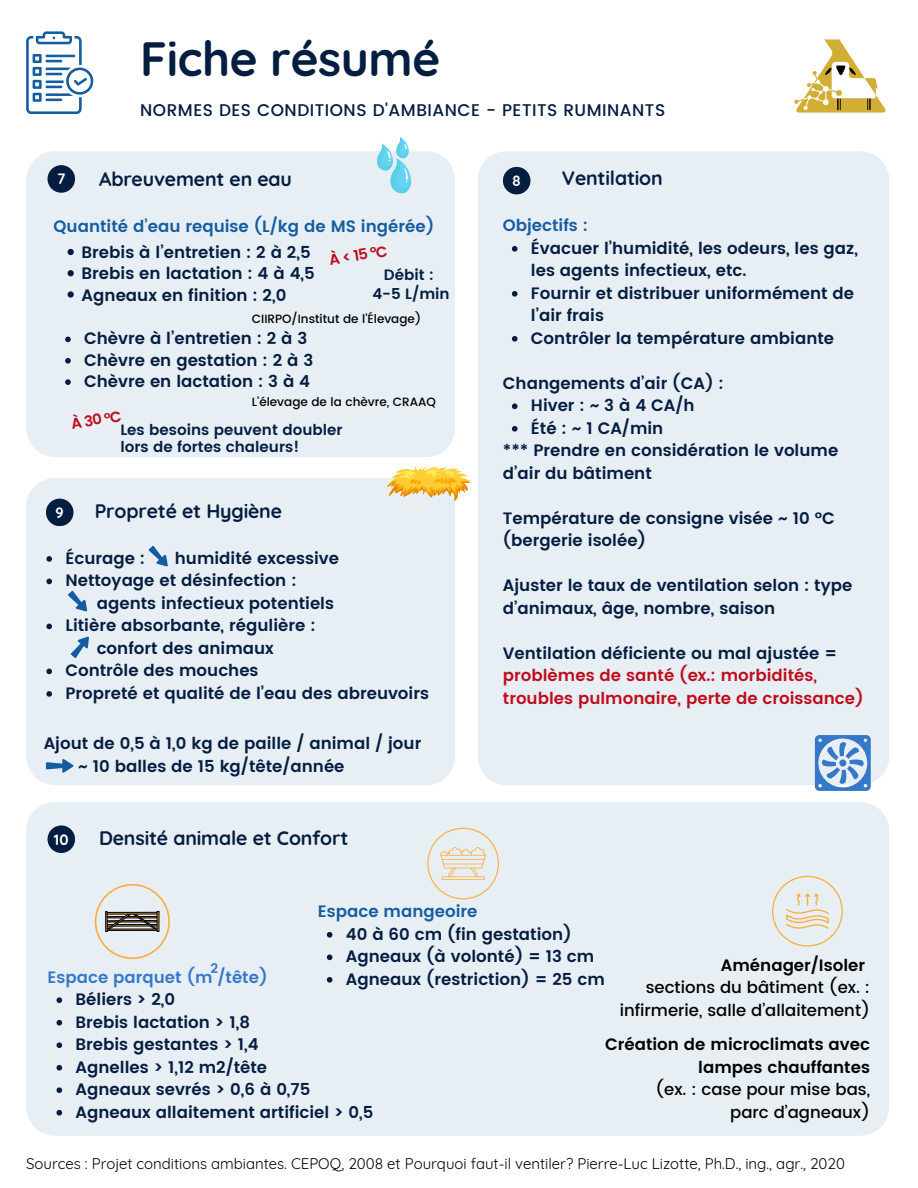
<style>
.page{position:relative;width:918px;height:1188px;background:#fff}
.page>*{position:absolute;margin:0;border:0;box-sizing:border-box;transform-origin:0 0}
.t1{font:700 48px "Quicksand";letter-spacing:-.01em;color:#051d40}
.t2{font:700 19.5px "Quicksand";letter-spacing:-.01em;color:#051d40}
.t3{font:500 16.95px "Poppins";letter-spacing:.03em;color:#051d40}
.t4{font:600 16.5px/22.5px "Poppins";color:#051d40}
.t5{font:600 16.5px/22.5px "Poppins";color:#c00d1d}
.t6{font:600 16.5px/22.5px "Poppins";color:#000;text-align:right}
.t7{font:600 16.5px "Poppins";color:#145da0}
.t8{font:500 16.5px/22.5px "Poppins";color:#000;text-align:right}
.t9{font:600 16.5px "Poppins";color:#3678c8}
.t10{font:15px "Quicksand";color:#000}
.t11{font:600 15px/16.8px "Poppins";color:#051d40}
.t12{font:600 15px "Poppins";color:#c00d1d}
.t13{font:700 14.85px "Quicksand";color:#fff}
.t14{font:600 13.5px "Poppins";color:#3678c8}
.t15{font:500 12px "Poppins";color:#000}
.s1{color:#051d40}
.s2{font-weight:500}
</style>
<div class="page">
<div style="left:478px;top:151px;width:411px;height:634px;background:#e7eff5;border-radius:29px"></div>
<div style="left:26px;top:478px;width:429px;height:307px;background:#e7eff5;border-radius:29px"></div>
<div style="left:26px;top:802px;width:863px;height:334px;background:#e7eff5;border-radius:29px"></div>
<div style="left:26px;top:151px;width:429px;height:306px;background:#e7eff5;border-radius:29px"></div>
<div style="left:503px;top:167px;width:27px;height:27px;background:#051d40;border-radius:50%"></div>
<div style="left:46px;top:499px;width:28px;height:27px;background:#051d40;border-radius:50%"></div>
<div style="left:48px;top:825px;width:27px;height:28px;background:#051d40;border-radius:50%"></div>
<svg style="left:26px;top:31px;width:67px;height:83px"></svg>
<img style="left:794px;top:39px;width:92px;height:74px">
<svg style="left:387px;top:466px;width:83px;height:35px"></svg>
<svg style="left:815px;top:735px;width:56px;height:56px"></svg>
<svg style="left:772px;top:876px;width:71px;height:71px"></svg>
<svg style="left:46px;top:556px;width:6px;height:6px"></svg>
<svg style="left:46px;top:579px;width:6px;height:5px"></svg>
<svg style="left:46px;top:624px;width:6px;height:5px"></svg>
<svg style="left:46px;top:669px;width:6px;height:5px"></svg>
<svg style="left:46px;top:691px;width:6px;height:6px"></svg>
<svg style="left:46px;top:759px;width:28px;height:14px"></svg>
<svg style="left:70px;top:636px;width:19px;height:22px"></svg>
<svg style="left:148px;top:545px;width:20px;height:22px"></svg>
<svg style="left:68px;top:590px;width:20px;height:22px"></svg>
<div style="left:48px;top:165px;width:27px;height:28px;background:#051d40;border-radius:50%"></div>
<svg style="left:377px;top:137px;width:34px;height:57px"></svg>
<svg style="left:427px;top:828px;width:72px;height:71px"></svg>
<svg style="left:95px;top:884px;width:75px;height:75px"></svg>
<svg style="left:57px;top:997px;width:5px;height:6px"></svg>
<svg style="left:57px;top:1020px;width:5px;height:6px"></svg>
<svg style="left:57px;top:1042px;width:5px;height:6px"></svg>
<svg style="left:57px;top:1065px;width:5px;height:6px"></svg>
<svg style="left:57px;top:1087px;width:5px;height:6px"></svg>
<svg style="left:57px;top:1110px;width:5px;height:6px"></svg>
<svg style="left:512px;top:246px;width:6px;height:6px"></svg>
<svg style="left:512px;top:291px;width:6px;height:6px"></svg>
<svg style="left:512px;top:336px;width:6px;height:6px"></svg>
<svg style="left:512px;top:403px;width:6px;height:6px"></svg>
<svg style="left:512px;top:426px;width:6px;height:6px"></svg>
<svg style="left:327px;top:932px;width:5px;height:6px"></svg>
<svg style="left:327px;top:954px;width:5px;height:6px"></svg>
<svg style="left:327px;top:977px;width:5px;height:6px"></svg>
<svg style="left:68px;top:249px;width:6px;height:6px"></svg>
<svg style="left:68px;top:270px;width:6px;height:6px"></svg>
<svg style="left:68px;top:291px;width:6px;height:7px"></svg>
<svg style="left:65px;top:337px;width:6px;height:5px"></svg>
<svg style="left:65px;top:358px;width:6px;height:6px"></svg>
<svg style="left:65px;top:379px;width:6px;height:6px"></svg>
<p class="t1" style="left:140px;top:28px;width:302px">Fiche résumé</p>
<h4 class="t3" style="left:140px;top:101px;width:527px">NORMES DES CONDITIONS D'AMBIANCE - PETITS RUMINANTS</h4>
<h4 class="t13" style="left:57px;top:169px;width:10px">7</h4>
<p class="t2" style="left:99px;top:167px;width:195px">Abreuvement en eau</p>
<h4 class="t7" style="left:54px;top:217px;width:382px">Quantité d’eau requise (L/kg de MS ingérée)</h4>
<h4 class="t4" style="left:82px;top:241px;width:231px">Brebis à l’entretien : 2 à 2,5</h4>
<h4 class="t4" style="left:82px;top:262px;width:235px">Brebis en lactation : 4 à 4,5</h4>
<p class="t4" style="left:82px;top:284px;width:206px">Agneaux en finition : 2,0</p>
<p class="t15" style="left:252px;top:312px;width:171px">CIIRPO/Institut de l’Élevage)</p>
<h2 class="t12" style="left:328px;top:251px;width:60px;rotate:-9deg">À&lt;15°C</h2>
<p class="t11" style="left:384px;top:267px;width:51px">Débit :</p>
<p class="t11" style="left:372px;top:286px;width:79px">4-5 L/min</p>
<p class="t4" style="left:84px;top:328px;width:225px">Chèvre à l’entretien : 2 à 3</p>
<p class="t4" style="left:84px;top:349px;width:231px">Chèvre en gestation : 2 à 3</p>
<p class="t4" style="left:84px;top:370px;width:228px">Chèvre en lactation : 3 à 4</p>
<p class="t15" style="left:252px;top:395px;width:186px">L’élevage de la chèvre, CRAAQ</p>
<h4 class="t12" style="left:70px;top:415px;width:52px;rotate:-9deg">À 30 °C</h4>
<p class="t11" style="left:120px;top:422px;width:224px">Les besoins peuvent doubler lors de fortes chaleurs!</p>
<p class="t13" style="left:56px;top:503px;width:10px">9</p>
<p class="t2" style="left:95px;top:499px;width:189px">Propreté et Hygiène</p>
<h1 class="t4" style="left:65px;top:547px;width:81px">Écurage :</h1>
<h1 class="t4" style="left:175px;top:547px;width:166px">humidité excessive</h1>
<h3 class="t4" style="left:65px;top:570px;width:233px">Nettoyage et désinfection :</h3>
<p class="t4" style="left:97px;top:592px;width:239px">agents infectieux potentiels</p>
<p class="t4" style="left:65px;top:615px;width:252px">Litière absorbante, régulière :</p>
<p class="t4" style="left:97px;top:637px;width:179px">confort des animaux</p>
<h2 class="t4" style="left:65px;top:660px;width:195px">Contrôle des mouches</h2>
<p class="t4" style="left:65px;top:682px;width:365px">Propreté et qualité de l’eau des abreuvoirs</p>
<p class="t4" style="left:44px;top:732px;width:379px">Ajout de 0,5 à 1,0 kg de paille / animal / jour</p>
<p class="t4" style="left:78px;top:755px;width:268px">~ 10 balles de 15 kg/tête/année</p>
<h6 class="t13" style="left:54px;top:830px;width:16px">10</h6>
<p class="t2" style="left:99px;top:825px;width:251px">Densité animale et Confort</p>
<p class="t13" style="left:512px;top:171px;width:10px">8</p>
<h4 class="t2" style="left:562px;top:165px;width:102px">Ventilation</h4>
<h2 class="t7" style="left:503px;top:216px;width:87px">Objectifs :</h2>
<p class="t4" style="left:531px;top:237px;width:329px">Évacuer l’humidité, les odeurs, les gaz, les agents infectieux, etc.</p>
<p class="t4" style="left:531px;top:282px;width:325px">Fournir et distribuer uniformément de l’air frais</p>
<p class="t4" style="left:531px;top:327px;width:305px">Contrôler la température ambiante</p>
<h4 class="t4" style="left:503px;top:372px;width:222px">Changements d’air (CA) :</h4>
<p class="t4" style="left:531px;top:394px;width:165px">Hiver : ~ 3 à 4 CA/h</p>
<h4 class="t4" style="left:531px;top:417px;width:134px">Été : ~ 1 CA/min</h4>
<p class="t4" style="left:503px;top:439px;width:337px">*** Prendre en considération le volume d’air du bâtiment</p>
<p class="t4" style="left:503px;top:507px;width:333px">Température de consigne visée ~ 10 °C (bergerie isolée)</p>
<p class="t4" style="left:503px;top:574px;width:351px">Ajuster le taux de ventilation selon : type d’animaux, âge, nombre, saison</p>
<p class="t5" style="left:503px;top:642px;width:362px"><span class="s1">Ventilation déficiente ou mal ajustée = </span>problèmes de santé (ex.: morbidités, troubles pulmonaire, perte de croissance)</p>
<h2 class="t7" style="left:318px;top:902px;width:161px">Espace mangeoire</h2>
<h4 class="t4" style="left:346px;top:923px;width:227px">40 à 60 cm (fin gestation)</h4>
<p class="t4" style="left:346px;top:945px;width:250px">Agneaux (à volonté) = 13 cm</p>
<p class="t4" style="left:346px;top:968px;width:260px">Agneaux (restriction) = 25 cm</p>
<p class="t6" style="left:721px;top:954px;width:146px">Aménager/Isoler</p>
<h4 class="t8" style="left:620px;top:976px;width:252px">sections du bâtiment (ex. : infirmerie, salle d’allaitement)</h4>
<p class="t6" style="left:605px;top:1033px;width:266px">Création de microclimats avec lampes chauffantes<br><span class="s2">(ex. : case pour mise bas,<br>parc d’agneaux)</span></p>
<p class="t14" style="left:210px;top:960px;width:9px">2</p>
<p class="t9" style="left:48px;top:967px;width:222px">Espace parquet (m /tête)</p>
<p class="t4" style="left:76px;top:988px;width:101px">Béliers &gt; 2,0</p>
<h6 class="t4" style="left:76px;top:1011px;width:176px">Brebis lactation &gt; 1,8</h6>
<p class="t4" style="left:76px;top:1033px;width:185px">Brebis gestantes &gt; 1,4</p>
<p class="t4" style="left:76px;top:1056px;width:193px">Agnelles &gt; 1,12 m2/tête</p>
<p class="t4" style="left:76px;top:1078px;width:236px">Agneaux sevrés &gt; 0,6 à 0,75</p>
<p class="t4" style="left:76px;top:1101px;width:299px">Agneaux allaitement artificiel &gt; 0,5</p>
<p class="t10" style="left:26px;top:1154px;width:820px">Sources : Projet conditions ambiantes. CEPOQ, 2008 et Pourquoi faut-il ventiler? Pierre-Luc Lizotte, Ph.D., ing., agr., 2020</p>
</div>
